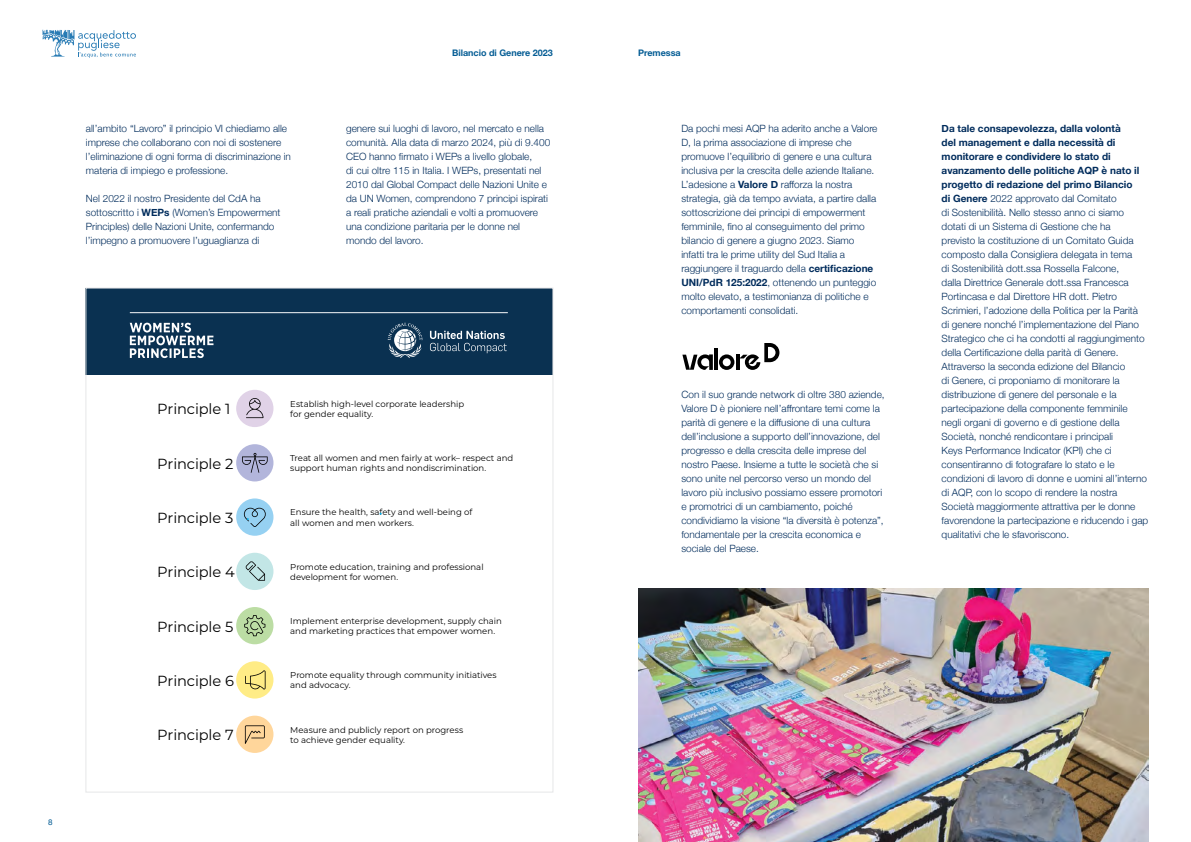
<style>
.page{position:relative;width:1191px;height:842px;background:#fff}
.page>*{position:absolute;margin:0;border:0;box-sizing:border-box;transform-origin:0 0}
.t1{font:14.6px "Montserrat";letter-spacing:-.01em;color:#000}
.Body_text{font:300 10px/14px "Helvetica Neue";color:#002c5c}
.t2{font:700 9px "Helvetica Neue";color:#045c94}
.t3{font:8.5px/10.2px "Montserrat";color:#000}
.t4{font:8px "Helvetica Neue";color:#045c94}
.s1{font-weight:700}
</style>
<div class="page">
<svg style="left:43px;top:30px;width:93px;height:28px"></svg>
<div style="left:236px;top:716px;width:37px;height:37px;background:#ffd69b;border-radius:50%"></div>
<svg style="left:245px;top:725px;width:20px;height:19px"></svg>
<div style="left:236px;top:390px;width:37px;height:37px;background:#e0d2e7;border-radius:50%"></div>
<svg style="left:246px;top:398px;width:17px;height:20px"></svg>
<div style="left:236px;top:661px;width:37px;height:37px;background:#ffec86;border-radius:50%"></div>
<svg style="left:245px;top:670px;width:20px;height:19px"></svg>
<div style="left:236px;top:444px;width:37px;height:37px;background:#b2b5db;border-radius:50%"></div>
<svg style="left:242px;top:453px;width:26px;height:20px"></svg>
<div style="left:236px;top:607px;width:37px;height:37px;background:#bcdda4;border-radius:50%"></div>
<svg style="left:244px;top:615px;width:21px;height:21px"></svg>
<div style="left:236px;top:553px;width:37px;height:37px;background:#c2e6e6;border-radius:50%"></div>
<svg style="left:245px;top:561px;width:20px;height:20px"></svg>
<div style="left:236px;top:498px;width:37px;height:38px;background:#96d1f2;border-radius:50%"></div>
<div style="left:86px;top:288px;width:467px;height:86px;background:#0a3151"></div>
<svg style="left:388px;top:323px;width:119px;height:35px"></svg>
<svg style="left:130px;top:323px;width:83px;height:35px"></svg>
<svg style="left:130px;top:312px;width:378px;height:1px"></svg>
<svg style="left:244px;top:508px;width:22px;height:19px"></svg>
<img style="left:638px;top:588px;width:510px;height:254px">
<svg style="left:682px;top:354px;width:31px;height:16px"></svg>
<hr style="left:714px;top:348px;width:4px;height:22px;background:#000">
<svg style="left:719px;top:343px;width:60px;height:27px"></svg>
<p class="t4" style="left:48px;top:816px;width:6px">8</p>
<p class="t2" style="left:452px;top:46px;width:102px">Bilancio di Genere 2023</p>
<p class="t2" style="left:638px;top:46px;width:44px">Premessa</p>
<p class="Body_text" style="left:346px;top:121px;width:206px">genere sui luoghi di lavoro, nel mercato e nella comunità. Alla data di marzo 2024, più di 9.400<br>CEO hanno firmato i WEPs a livello globale,<br>di cui oltre 115 in Italia. I WEPs, presentati nel 2010 dal Global Compact delle Nazioni Unite e da UN Women, comprendono 7 principi ispirati a reali pratiche aziendali e volti a promuovere una condizione paritaria per le donne nel mondo del lavoro.</p>
<p class="Body_text" style="left:941px;top:121px;width:208px"><span class="s1">Da tale consapevolezza, dalla volontà<br>del management e dalla necessità di monitorare e condividere lo stato di avanzamento delle politiche AQP è nato il progetto di redazione del primo Bilancio<br>di Genere</span> 2022 approvato dal Comitato<br>di Sostenibilità. Nello stesso anno ci siamo dotati di un Sistema di Gestione che ha<br>previsto la costituzione di un Comitato Guida composto dalla Consigliera delegata in tema<br>di Sostenibilità dott.ssa Rossella Falcone,<br>dalla Direttrice Generale dott.ssa Francesca Portincasa e dal Direttore HR dott. Pietro Scrimieri, l’adozione della Politica per la Parità<br>di genere nonché l’implementazione del Piano Strategico che ci ha condotti al raggiungimento della Certificazione della parità di Genere.<br>Attraverso la seconda edizione del Bilancio<br>di Genere, ci proponiamo di monitorare la distribuzione di genere del personale e la partecipazione della componente femminile negli organi di governo e di gestione della Società, nonché rendicontare i principali<br>Keys Performance Indicator (KPI) che ci consentiranno di fotografare lo stato e le condizioni di lavoro di donne e uomini all’interno di AQP, con lo scopo di rendere la nostra Società maggiormente attrattiva per le donne favorendone la partecipazione e riducendo i gap qualitativi che le sfavoriscono.</p>
<p class="Body_text" style="left:681px;top:121px;width:198px">Da pochi mesi AQP ha aderito anche a Valore D, la prima associazione di imprese che promuove l’equilibrio di genere e una cultura inclusiva per la crescita delle aziende Italiane.<br>L’adesione a <span class="s1">Valore D</span> rafforza la nostra strategia, già da tempo avviata, a partire dalla sottoscrizione dei principi di empowerment femminile, fino al conseguimento del primo bilancio di genere a giugno 2023. Siamo infatti tra le prime utility del Sud Italia a raggiungere il traguardo della <span class="s1">certificazione UNI/PdR 125:2022</span>, ottenendo un punteggio molto elevato, a testimonianza di politiche e comportamenti consolidati.</p>
<p class="Body_text" style="left:86px;top:121px;width:207px">all’ambito “Lavoro” il principio VI chiediamo alle imprese che collaborano con noi di sostenere l’eliminazione di ogni forma di discriminazione in materia di impiego e professione.</p>
<p class="Body_text" style="left:86px;top:191px;width:196px">Nel 2022 il nostro Presidente del CdA ha sottoscritto i <span class="s1">WEPs</span> (Women’s Empowerment Principles) delle Nazioni Unite, confermando l’impegno a promuovere l’uguaglianza di</p>
<p class="Body_text" style="left:681px;top:387px;width:205px">Con il suo grande network di oltre 380 aziende, Valore D è pioniere nell’affrontare temi come la parità di genere e la diffusione di una cultura dell’inclusione a supporto dell’innovazione, del progresso e della crescita delle imprese del nostro Paese. Insieme a tutte le società che si sono unite nel percorso verso un mondo del lavoro più inclusivo possiamo essere promotori e promotrici di un cambiamento, poiché condividiamo la visione “la diversità è potenza”, fondamentale per la crescita economica e sociale del Paese.</p>
<p class="t1" style="left:157px;top:399px;width:75px">Principle 1</p>
<p class="t3" style="left:290px;top:398px;width:175px">Establish high-level corporate leadership for gender equality.</p>
<p class="t1" style="left:157px;top:453px;width:78px">Principle 2</p>
<p class="t3" style="left:290px;top:453px;width:225px">Treat all women and men fairly at work– respect and support human rights and nondiscrimination.</p>
<p class="t1" style="left:157px;top:508px;width:78px">Principle 3</p>
<p class="t3" style="left:290px;top:507px;width:183px">Ensure the health, safety and well-being of all women and men workers.</p>
<p class="t1" style="left:157px;top:562px;width:79px">Principle 4</p>
<p class="t3" style="left:290px;top:561px;width:195px">Promote education, training and professional development for women.</p>
<p class="t1" style="left:157px;top:616px;width:78px">Principle 5</p>
<p class="t3" style="left:290px;top:615px;width:213px">Implement enterprise development, supply chain and marketing practices that empower women.</p>
<p class="t1" style="left:157px;top:670px;width:78px">Principle 6</p>
<p class="t3" style="left:290px;top:670px;width:208px">Promote equality through community initiatives and advocacy.</p>
<p class="t1" style="left:157px;top:725px;width:78px">Principle 7</p>
<p class="t3" style="left:290px;top:724px;width:174px">Measure and publicly report on progress to achieve gender equality.</p>
</div>
